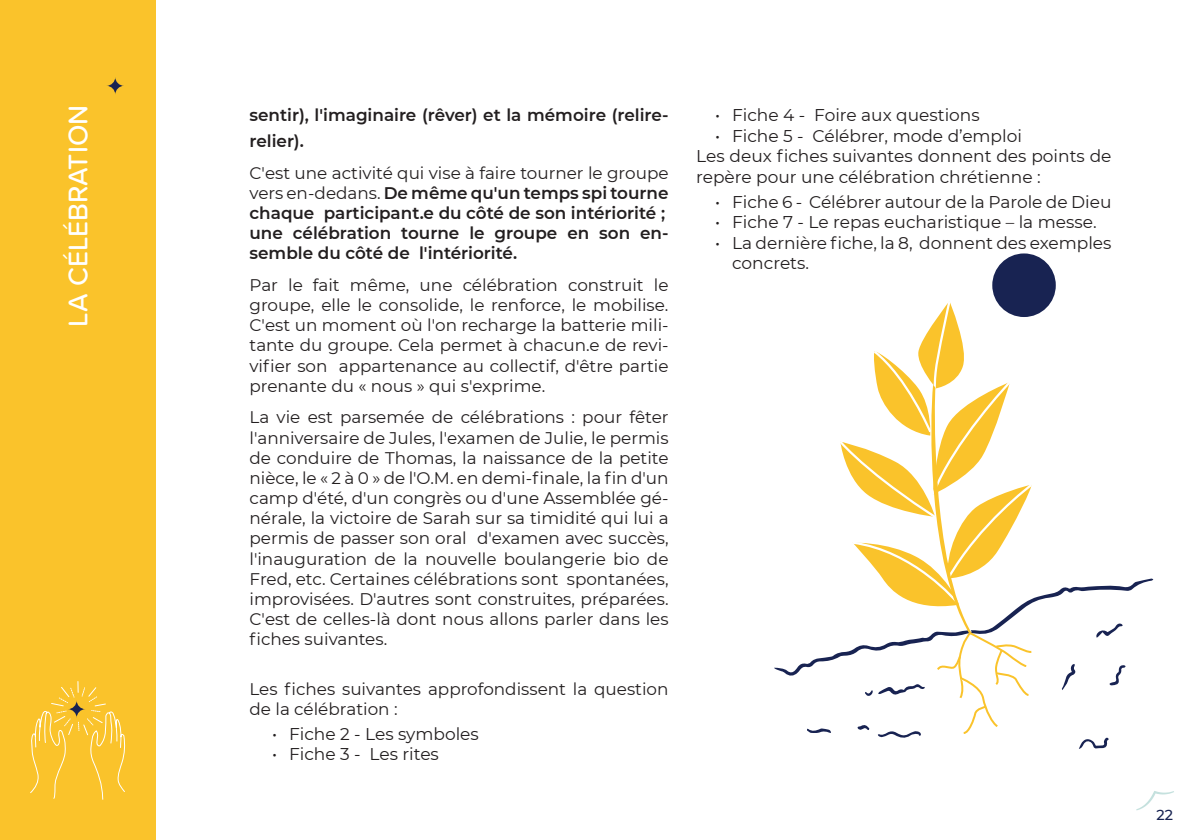
<style>
.page{position:relative;width:1191px;height:840px;background:#fff}
.page>*{position:absolute;margin:0;border:0;box-sizing:border-box;transform-origin:0 0}
.t1{font:500 28px "Proxima Soft";color:#fff}
.t2{font:17px/20.4px "Montserrat";color:#231f20}
.t3{font:16.8px/20.2px "Montserrat";color:#231f20;text-align:justify}
.t4{font:600 16.8px/20.2px "Montserrat";color:#231f20}
.t5{font:500 14.4px "Montserrat";color:#182352}
.s1{font-weight:400}
</style>
<div class="page">
<svg style="left:774px;top:301px;width:379px;height:447px"></svg>
<div style="left:992px;top:253px;width:63px;height:64px;background:#182352;border-radius:50%"></div>
<svg style="left:1136px;top:791px;width:38px;height:19px"></svg>
<div style="left:0;top:0;width:156px;height:839px;background:#fac32b"></div>
<svg style="left:30px;top:681px;width:96px;height:118px"></svg>
<svg style="left:68px;top:699px;width:18px;height:18px"></svg>
<svg style="left:106px;top:77px;width:18px;height:18px"></svg>
<h1 class="t1" style="left:57px;top:326px;width:223px;rotate:-90deg">LA CÉLÉBRATION</h1>
<p class="t4" style="left:249px;top:102px;width:420px;line-height:25.8px">sentir), l'imaginaire (rêver) et la mémoire (relire&shy;relier).</p>
<p class="t4" style="left:249px;top:162px;width:420px"><span class="s1">C'est une activité qui vise à faire tourner le groupe vers en-dedans.</span> De même qu'un temps spi tourne chaque participant.e du côté de son intériorité ; une célébration tourne le groupe en son en&shy;semble du côté de l'intériorité.</p>
<p class="t3" style="left:249px;top:274px;width:420px">Par le fait même, une célébration construit le groupe, elle le consolide, le renforce, le mobilise.<br>C'est un moment où l'on recharge la batterie mili&shy;tante du groupe. Cela permet à chacun.e de revi&shy;vifier son appartenance au collectif, d'être partie prenante du « nous » qui s'exprime.</p>
<p class="t3" style="left:249px;top:406px;width:420px">La vie est parsemée de célébrations : pour fêter l'anniversaire de Jules, l'examen de Julie, le permis de conduire de Thomas, la naissance de la petite nièce, le « 2 à 0 » de l'O.M. en demi-finale, la fin d'un camp d'été, d'un congrès ou d'une Assemblée gé&shy;nérale, la victoire de Sarah sur sa timidité qui lui a permis de passer son oral d'examen avec succès, l'inauguration de la nouvelle boulangerie bio de Fred, etc. Certaines célébrations sont spontanées, improvisées. D'autres sont construites, préparées.<br>C'est de celles-là dont nous allons parler dans les fiches suivantes.</p>
<p class="t3" style="left:249px;top:677px;width:420px">Les fiches suivantes approfondissent la question de la célébration :</p>
<p class="t2" style="left:272px;top:722px;width:208px">• Fiche 2 - Les symboles</p>
<p class="t2" style="left:272px;top:743px;width:168px">• Fiche 3 - Les rites</p>
<p class="t2" style="left:715px;top:105px;width:266px">• Fiche 4 - Foire aux questions</p>
<p class="t2" style="left:696px;top:125px;width:417px;text-indent:19px">• Fiche 5 - Célébrer, mode d’emploi<br>Les deux fiches suivantes donnent des points de repère pour une célébration chrétienne :</p>
<p class="t2" style="left:715px;top:191px;width:398px">• Fiche 6 - Célébrer autour de la Parole de Dieu</p>
<p class="t2" style="left:715px;top:211px;width:383px">• Fiche 7 - Le repas eucharistique – la messe.</p>
<p class="t2" style="left:732px;top:231px;width:381px;text-indent:-17px">• La dernière fiche, la 8, donnent des exemples concrets.</p>
<p class="t5" style="left:1156px;top:804px;width:18px">22</p>
</div>
